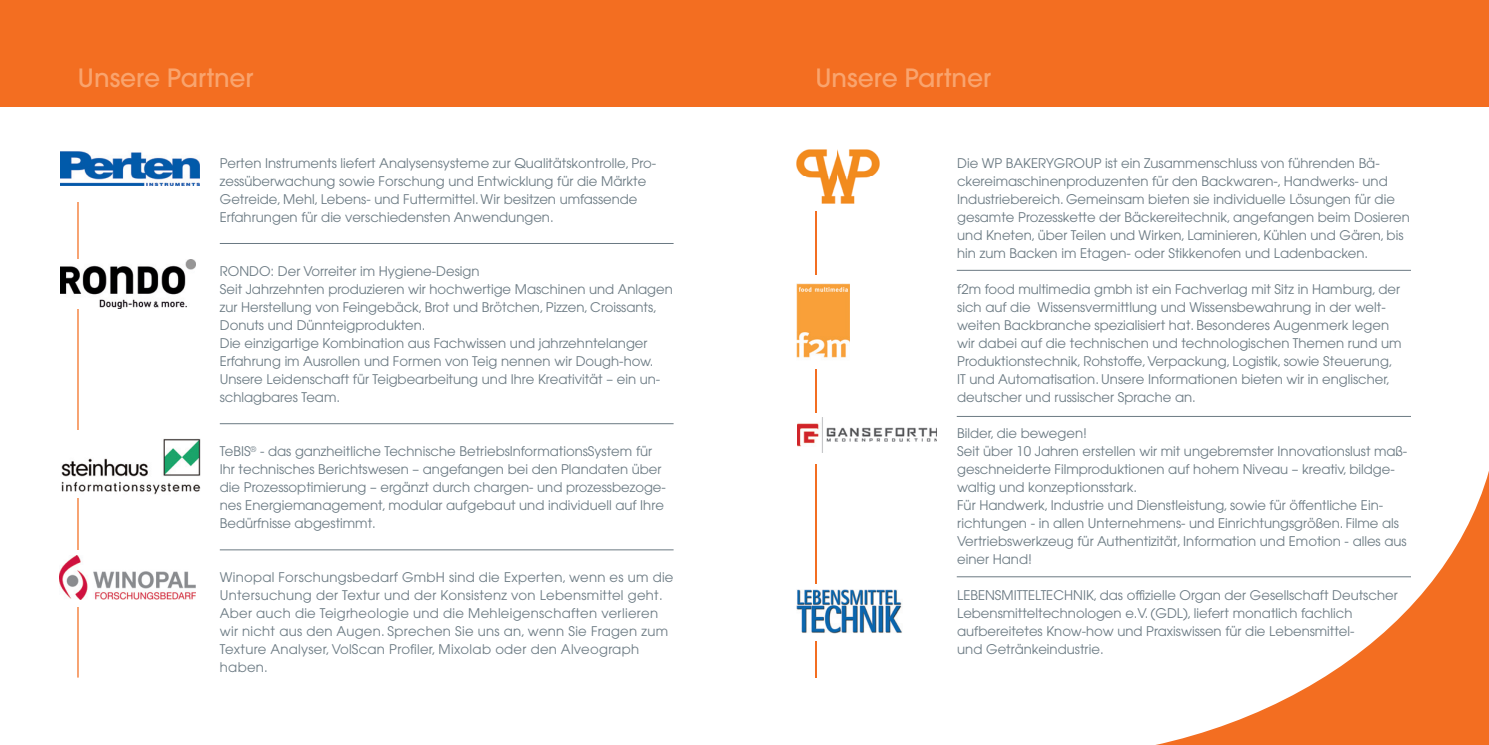
<style>
.page{position:relative;width:1489px;height:745px;background:#fff}
.page>*{position:absolute;margin:0;border:0;box-sizing:border-box;transform-origin:0 0}
.t1{font:500 25px "Avant Garde";color:#f9a46e}
.t2{font:13.25px/18px "Avant Garde";color:#6b7a83}
.t3{font:13.25px/18px "Avant Garde";letter-spacing:.02em;color:#6b7a83}
</style>
<div class="page">
<svg style="left:1090px;top:416px;width:398px;height:328px"></svg>
<div style="left:0;top:0;width:1488px;height:106px;background:#f36e21"></div>
<hr style="left:77px;top:152px;width:2px;height:525px;background:#f36e21">
<hr style="left:815px;top:152px;width:1px;height:525px;background:#f36e21">
<hr style="left:220px;top:243px;width:453px;height:1px;background:#6b7a83">
<hr style="left:220px;top:423px;width:453px;height:1px;background:#6b7a83">
<hr style="left:220px;top:549px;width:453px;height:1px;background:#6b7a83">
<img style="left:60px;top:259px;width:135px;height:49px">
<div style="left:60px;top:549px;width:141px;height:57px;background:#fff"></div>
<img style="left:60px;top:555px;width:135px;height:44px">
<div style="left:797px;top:413px;width:139px;height:50px;background:#fff"></div>
<img style="left:797px;top:417px;width:139px;height:34px">
<div style="left:796px;top:275px;width:88px;height:93px;background:#fff"></div>
<img style="left:796px;top:283px;width:53px;height:75px">
<div style="left:795px;top:583px;width:121px;height:56px;background:#fff"></div>
<img style="left:796px;top:589px;width:106px;height:44px">
<div style="left:795px;top:143px;width:141px;height:67px;background:#fff"></div>
<img style="left:796px;top:149px;width:84px;height:55px">
<div style="left:60px;top:430px;width:140px;height:67px;background:#fff"></div>
<img style="left:61px;top:438px;width:139px;height:56px">
<hr style="left:956px;top:270px;width:454px;height:1px;background:#6b7a83">
<hr style="left:956px;top:416px;width:454px;height:1px;background:#6b7a83">
<hr style="left:956px;top:576px;width:454px;height:1px;background:#6b7a83">
<div style="left:61px;top:151px;width:138px;height:51px;background:#fff"></div>
<img style="left:61px;top:151px;width:138px;height:35px">
<h1 class="t1" style="left:78px;top:69px;width:177px">Unsere Partner</h1>
<h1 class="t1" style="left:815px;top:69px;width:177px">Unsere Partner</h1>
<p class="t2" style="left:220px;top:155px;width:438px">Perten Instruments liefert Analysensysteme zur Qualitätskontrolle, Pro&shy;zessüberwachung sowie Forschung und Entwicklung für die Märkte Getreide, Mehl, Lebens- und Futtermittel. Wir besitzen umfassende Erfahrungen für die verschiedensten Anwendungen.</p>
<p class="t2" style="left:220px;top:263px;width:454px">RONDO: Der Vorreiter im Hygiene-Design<br>Seit Jahrzehnten produzieren wir hochwertige Maschinen und Anlagen zur Herstellung von Feingebäck, Brot und Brötchen, Pizzen, Croissants, Donuts und Dünnteigprodukten.<br>Die einzigartige Kombination aus Fachwissen und jahrzehntelanger Erfahrung im Ausrollen und Formen von Teig nennen wir Dough-how.<br>Unsere Leidenschaft für Teigbearbeitung und Ihre Kreativität – ein un&shy;schlagbares Team.</p>
<p class="t2" style="left:220px;top:443px;width:447px">TeBIS<sup>®</sup> - das ganzheitliche Technische BetriebsInformationsSystem für Ihr technisches Berichtswesen – angefangen bei den Plandaten über die Prozessoptimierung – ergänzt durch chargen- und prozessbezoge&shy;nes Energiemanagement, modular aufgebaut und individuell auf Ihre Bedürfnisse abgestimmt.</p>
<p class="t3" style="left:220px;top:569px;width:455px">Winopal Forschungsbedarf GmbH sind die Experten, wenn es um die Untersuchung der Textur und der Konsistenz von Lebensmittel geht.<br>Aber auch die Teigrheologie und die Mehleigenschaften verlieren wir nicht aus den Augen. Sprechen Sie uns an, wenn Sie Fragen zum Texture Analyser, VolScan Profiler, Mixolab oder den Alveograph haben.</p>
<p class="t2" style="left:957px;top:155px;width:454px">Die WP BAKERYGROUP ist ein Zusammenschluss von führenden Bä&shy;ckereimaschinenproduzenten für den Backwaren-, Handwerks- und Industriebereich. Gemeinsam bieten sie individuelle Lösungen für die gesamte Prozesskette der Bäckereitechnik, angefangen beim Dosieren und Kneten, über Teilen und Wirken, Laminieren, Kühlen und Gären, bis hin zum Backen im Etagen- oder Stikkenofen und Ladenbacken.</p>
<p class="t2" style="left:957px;top:281px;width:446px">f2m food multimedia gmbh ist ein Fachverlag mit Sitz in Hamburg, der sich auf die Wissensvermittlung und Wissensbewahrung in der welt&shy;weiten Backbranche spezialisiert hat. Besonderes Augenmerk legen wir dabei auf die technischen und technologischen Themen rund um Produktionstechnik, Rohstoffe, Verpackung, Logistik, sowie Steuerung, IT und Automatisation. Unsere Informationen bieten wir in englischer, deutscher und russischer Sprache an.</p>
<p class="t2" style="left:957px;top:425px;width:451px">Bilder, die bewegen!<br>Seit über 10 Jahren erstellen wir mit ungebremster Innovationslust maß&shy;geschneiderte Filmproduktionen auf hohem Niveau – kreativ, bildge&shy;waltig und konzeptionsstark.<br>Für Handwerk, Industrie und Dienstleistung, sowie für öffentliche Ein&shy;richtungen - in allen Unternehmens- und Einrichtungsgrößen. Filme als Vertriebswerkzeug für Authentizität, Information und Emotion - alles aus einer Hand!</p>
<p class="t2" style="left:957px;top:587px;width:442px">LEBENSMITTELTECHNIK, das offizielle Organ der Gesellschaft Deutscher Lebensmitteltechnologen e.V. (GDL), liefert monatlich fachlich aufbereitetes Know-how und Praxiswissen für die Lebensmittel-<br>und Getränkeindustrie.</p>
</div>
